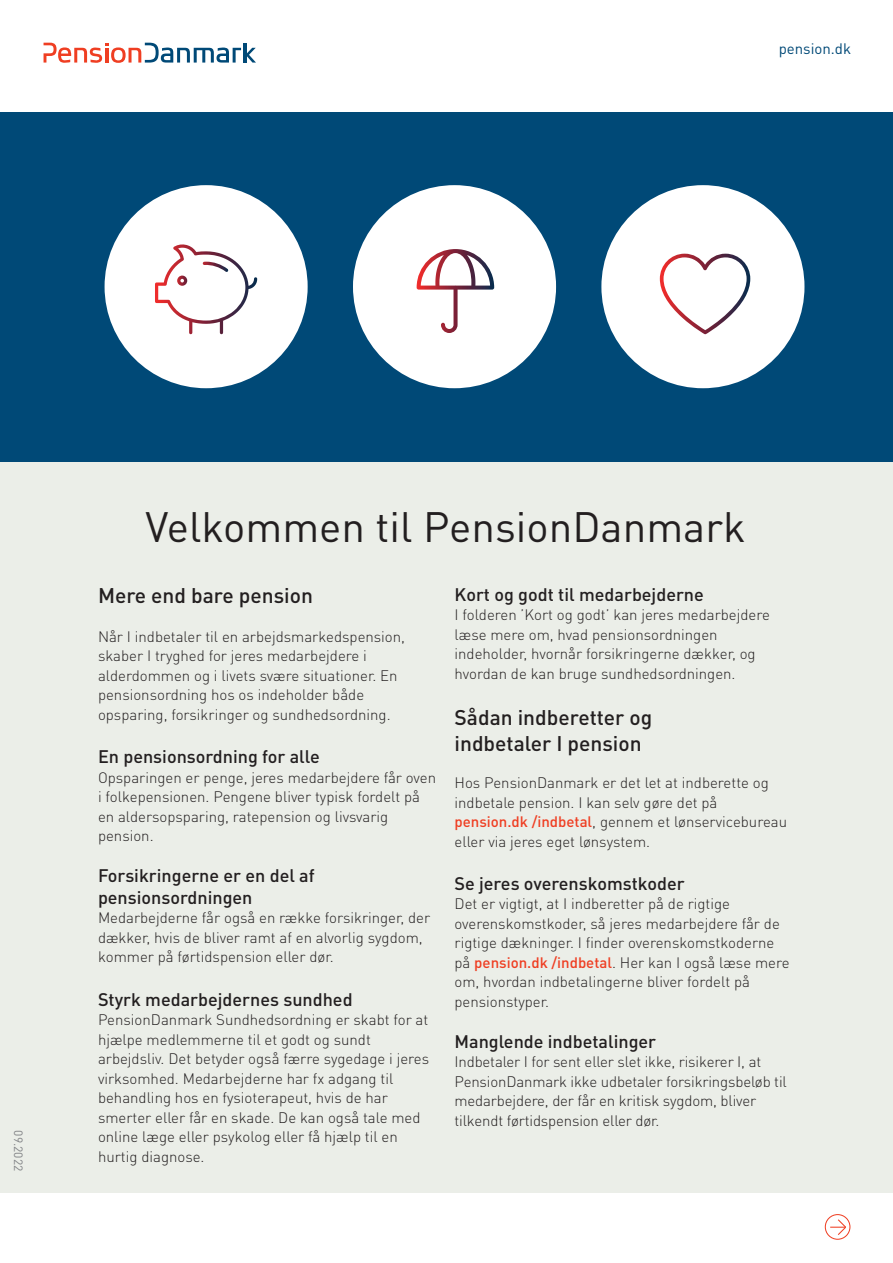
<style>
.page{position:relative;width:893px;height:1263px;background:#fff}
.page>*{position:absolute;margin:0;border:0;box-sizing:border-box;transform-origin:0 0}
.t1{font:42px "DINOT";color:#231f20}
.t2{font:500 21px/25.2px "DINOT";color:#231f20}
.t3{font:500 18px/21.6px "DINOT";color:#231f20}
.t4{font:300 15px/19.5px "DINOT";color:#231f20}
.t5{font:15px "DINOT";color:#004977}
.t6{font:12px "DINOT";color:#808285}
.s1{font-weight:500;color:#ef3e22}
</style>
<div class="page">
<div style="left:0;top:446px;width:893px;height:747px;background:#ebeee8"></div>
<svg style="left:44px;top:43px;width:212px;height:20px"></svg>
<div style="left:825px;top:1214px;width:25px;height:26px;border:1px solid #ef3e22;border-radius:50%"></div>
<svg style="left:830px;top:1218px;width:17px;height:18px"></svg>
<div style="left:0;top:112px;width:893px;height:349px;background:#004977"></div>
<div style="left:106px;top:187px;width:200px;height:200px;background:#fff;border-radius:50%"></div>
<svg style="left:155px;top:245px;width:102px;height:89px"></svg>
<div style="left:603px;top:187px;width:200px;height:200px;background:#fff;border-radius:50%"></div>
<svg style="left:660px;top:254px;width:90px;height:80px"></svg>
<div style="left:355px;top:187px;width:199px;height:200px;background:#fff;border-radius:50%"></div>
<svg style="left:417px;top:249px;width:77px;height:84px"></svg>
<p class="t5" style="left:779px;top:39px;width:74px">pension.dk</p>
<p class="t6" style="left:26px;top:1130px;width:42px;rotate:90deg">09.2022</p>
<h1 class="t1" style="left:146px;top:498px;width:601px">Velkommen til PensionDanmark</h1>
<h2 class="t2" style="left:98px;top:582px;width:216px">Mere end bare pension</h2>
<p class="t4" style="left:98px;top:626px;width:309px">Når I indbetaler til en arbejdsmarkedspension, skaber I tryghed for jeres medarbejdere i alderdommen og i livets svære situationer. En pensionsordning hos os indeholder både opsparing, forsikringer og sundhedsordning.</p>
<p class="t3" style="left:98px;top:745px;width:223px">En pensionsordning for alle</p>
<p class="t4" style="left:98px;top:767px;width:340px">Opsparingen er penge, jeres medarbejdere får oven i folkepensionen. Pengene bliver typisk fordelt på en aldersopsparing, ratepension og livsvarig pension.</p>
<p class="t3" style="left:98px;top:864px;width:218px">Forsikringerne er en del af pensionsordningen</p>
<p class="t4" style="left:98px;top:907px;width:334px">Medarbejderne får også en række forsikringer, der dækker, hvis de bliver ramt af en alvorlig sygdom, kommer på førtidspension eller dør.</p>
<p class="t3" style="left:98px;top:987px;width:256px">Styrk medarbejdernes sundhed</p>
<p class="t4" style="left:98px;top:1009px;width:333px">PensionDanmark Sundhedsordning er skabt for at hjælpe medlemmerne til et godt og sundt arbejdsliv. Det betyder også færre sygedage i jeres virksomhed. Medarbejderne har fx adgang til behandling hos en fysioterapeut, hvis de har smerter eller får en skade. De kan også tale med online læge eller psykolog eller få hjælp til en hurtig diagnose.</p>
<p class="t3" style="left:454px;top:582px;width:251px">Kort og godt til medarbejderne</p>
<p class="t4" style="left:454px;top:604px;width:317px">I folderen ’Kort og godt’ kan jeres medarbejdere læse mere om, hvad pensionsordningen indeholder, hvornår forsikringerne dækker, og hvordan de kan bruge sundhedsordningen.</p>
<h2 class="t2" style="left:454px;top:704px;width:199px">Sådan indberetter og indbetaler I pension</h2>
<p class="t4" style="left:454px;top:772px;width:334px">Hos PensionDanmark er det let at indberette og indbetale pension. I kan selv gøre det på <span class="s1">pension.dk /indbetal</span>, gennem et lønservicebureau eller via jeres eget lønsystem.</p>
<p class="t3" style="left:454px;top:872px;width:232px">Se jeres overenskomstkoder</p>
<p class="t4" style="left:454px;top:893px;width:337px">Det er vigtigt, at I indberetter på de rigtige overenskomstkoder, så jeres medarbejdere får de rigtige dækninger. I finder overenskomstkoderne på <span class="s1">pension.dk /indbetal</span>. Her kan I også læse mere om, hvordan indbetalingerne bliver fordelt på pensionstyper.</p>
<p class="t3" style="left:454px;top:1030px;width:203px">Manglende indbetalinger</p>
<p class="t4" style="left:454px;top:1052px;width:334px">Indbetaler I for sent eller slet ikke, risikerer I, at PensionDanmark ikke udbetaler forsikringsbeløb til medarbejdere, der får en kritisk sygdom, bliver tilkendt førtidspension eller dør.</p>
</div>
